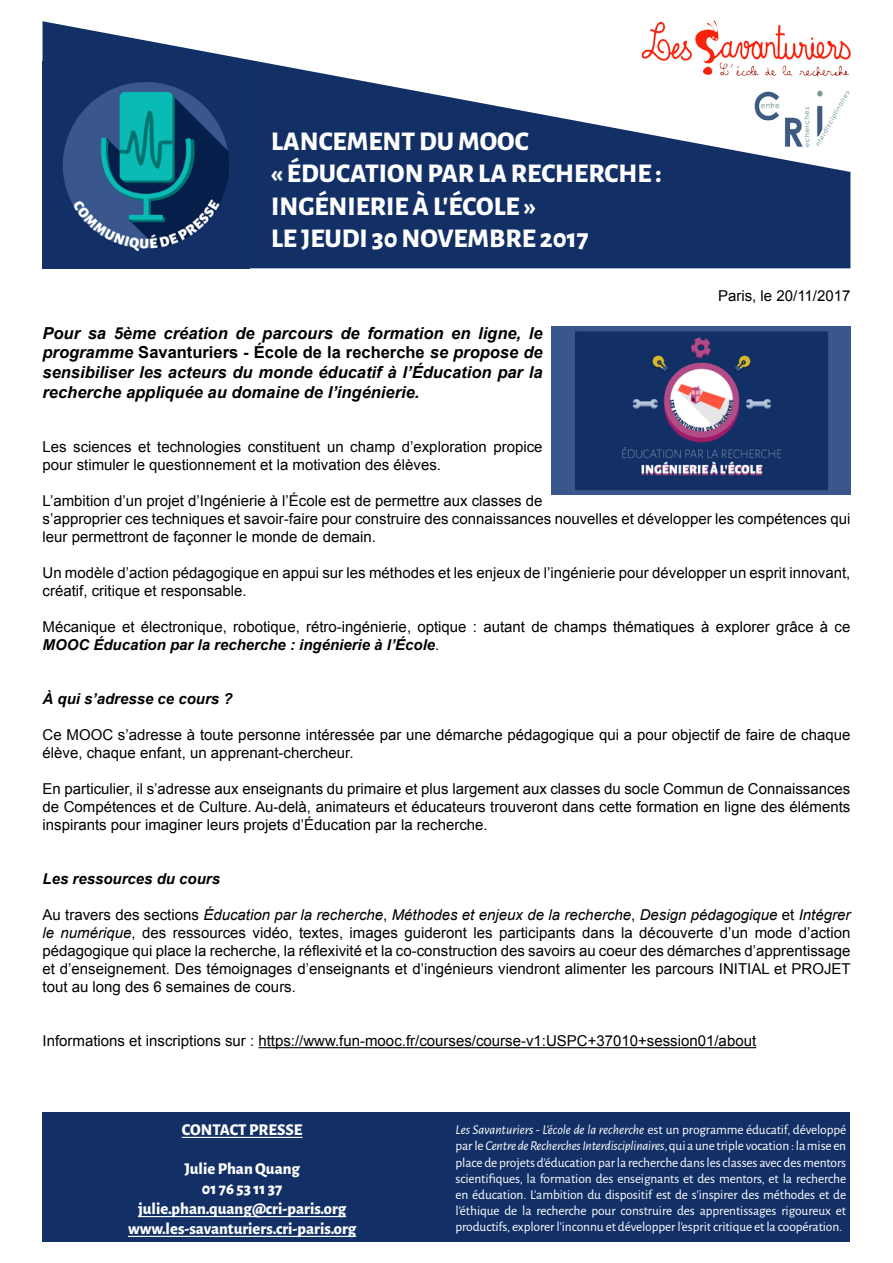
<style>
.page{position:relative;width:893px;height:1263px;background:#fff}
.page>*{position:absolute;margin:0;border:0;box-sizing:border-box;transform-origin:0 0}
.t1{font:800 27px/32.4px "Alegreya Sans SC";color:#fff}
.t2{font:italic 700 16.5px/19.8px "Arial";color:#000;text-align:justify}
.t3{font:800 16.5px/19.8px "Alegreya Sans";color:#fff;text-align:center}
.t4{font:15px/18px "Arial";color:#000}
.t5{font:italic 700 15px "Arial";color:#000}
.t6{font:13.5px/16.2px "Alegreya Sans";letter-spacing:-.01em;color:#fff;text-align:justify}
.s1{font-style:normal}
.s2{font-weight:700;font-style:italic}
.s3{font-style:italic}
</style>
<div class="page">
<svg style="left:43px;top:21px;width:807px;height:247px;fill:#123066"></svg>
<img style="left:627px;top:20px;width:224px;height:71px">
<hr style="left:258px;top:1047px;width:498px;height:1px;background:#000">
<div style="left:43px;top:1113px;width:807px;height:129px;background:#123066"></div>
<hr style="left:182px;top:1137px;width:121px;height:1px;background:#fff">
<hr style="left:138px;top:1216px;width:208px;height:1px;background:#fff">
<hr style="left:128px;top:1236px;width:228px;height:1px;background:#fff">
<img style="left:746px;top:77px;width:105px;height:84px">
<img style="left:551px;top:326px;width:299px;height:169px">
<img style="left:43px;top:61px;width:207px;height:207px">
<h1 class="t1" style="left:271px;top:123px;width:392px">LANCEMENT DU MOOC<br>« ÉDUCATION PAR LA RECHERCHE :<br>INGÉNIERIE À L’ÉCOLE »<br>LE JEUDI 30 NOVEMBRE 2017</h1>
<p class="t4" style="left:718px;top:287px;width:134px">Paris, le 20/11/2017</p>
<p class="t2" style="left:43px;top:324px;width:502px">Pour sa 5ème création de parcours de formation en ligne, le programme <span class="s1">Savanturiers - École de la recherche</span> se propose de sensibiliser les acteurs du monde éducatif à l’Éducation par la recherche appliquée au domaine de l’ingénierie.</p>
<p class="t4" style="left:43px;top:438px;width:502px">Les sciences et technologies constituent un champ d’exploration propice pour stimuler le questionnement et la motivation des élèves.</p>
<p class="t4" style="left:43px;top:492px;width:809px">L’ambition d’un projet d’Ingénierie à l’École est de permettre aux classes de<br>s’approprier ces techniques et savoir-faire pour construire des connaissances nouvelles et développer les compétences qui leur permettront de façonner le monde de demain.</p>
<p class="t4" style="left:43px;top:564px;width:809px">Un modèle d’action pédagogique en appui sur les méthodes et les enjeux de l’ingénierie pour développer un esprit innovant, créatif, critique et responsable.</p>
<p class="t4" style="left:43px;top:618px;width:809px">Mécanique et électronique, robotique, rétro-ingénierie, optique : autant de champs thématiques à explorer grâce à ce<br><span class="s2">MOOC Éducation par la recherche : ingénierie à l’École</span>.</p>
<p class="t5" style="left:43px;top:689px;width:192px">À qui s’adresse ce cours ?</p>
<p class="t4" style="left:43px;top:726px;width:809px">Ce MOOC s’adresse à toute personne intéressée par une démarche pédagogique qui a pour objectif de faire de chaque élève, chaque enfant, un apprenant-chercheur.</p>
<p class="t4" style="left:43px;top:780px;width:809px;text-align:justify">En particulier, il s’adresse aux enseignants du primaire et plus largement aux classes du socle Commun de Connaissances de Compétences et de Culture. Au-delà, animateurs et éducateurs trouveront dans cette formation en ligne des éléments inspirants pour imaginer leurs projets d’Éducation par la recherche.</p>
<p class="t5" style="left:43px;top:869px;width:179px">Les ressources du cours</p>
<p class="t4" style="left:43px;top:906px;width:810px;text-align:justify">Au travers des sections <span class="s3">Éducation par la recherche</span>, <span class="s3">Méthodes et enjeux de la recherche</span>, <span class="s3">Design pédagogique</span> et <span class="s3">Intégrer le numérique</span>, des ressources vidéo, textes, images guideront les participants dans la découverte d’un mode d’action pédagogique qui place la recherche, la réflexivité et la co-construction des savoirs au coeur des démarches d’apprentissage et d’enseignement. Des témoignages d’enseignants et d’ingénieurs viendront alimenter les parcours INITIAL et PROJET tout au long des 6 semaines de cours.</p>
<p class="t4" style="left:43px;top:1032px;width:715px">Informations et inscriptions sur : https://www.fun-mooc.fr/courses/course-v1:USPC+37010+session01/about</p>
<p class="t3" style="left:182px;top:1118px;width:122px">CONTACT PRESSE</p>
<p class="t3" style="left:128px;top:1158px;width:230px">Julie Phan Quang<br>01 76 53 11 37 julie.phan.quang@cri-paris.org www.les-savanturiers.cri-paris.org</p>
<p class="t6" style="left:455px;top:1121px;width:392px"><span class="s3">Les Savanturiers - L’école de la recherche</span> est un programme éducatif, développé par le <span class="s3">Centre de Recherches Interdisciplinaires</span>, qui a une triple vocation : la mise en place de projets d’éducation par la recherche dans les classes avec des mentors scientifiques, la formation des enseignants et des mentors, et la recherche en éducation. L’ambition du dispositif est de s’inspirer des méthodes et de l’éthique de la recherche pour construire des apprentissages rigoureux et productifs, explorer l’inconnu et développer l’esprit critique et la coopération.</p>
</div>
